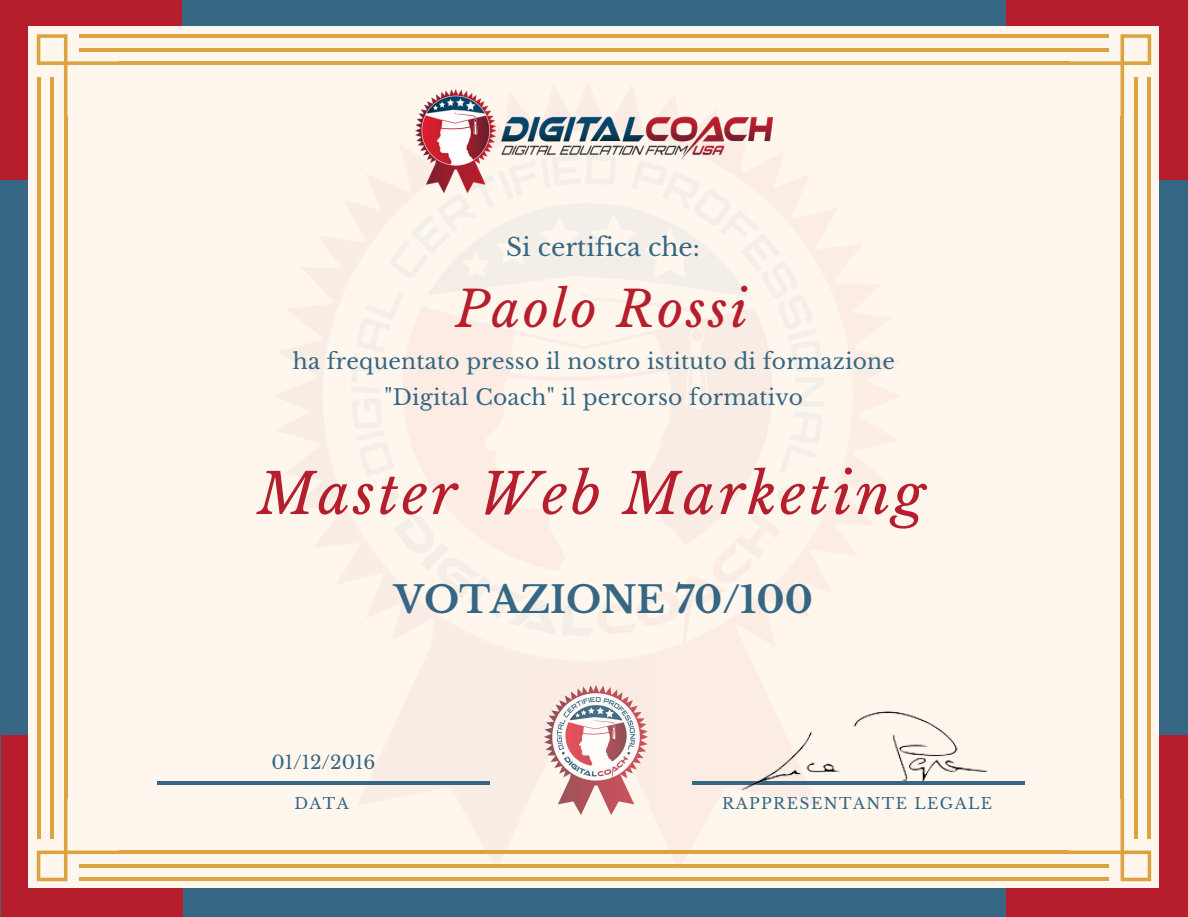
<style>
.page{position:relative;width:1188px;height:917px;background:#fff}
.page>*{position:absolute;margin:0;border:0;box-sizing:border-box;transform-origin:0 0}
.t1{font:italic 55.95px "Libre Baskerville";letter-spacing:.06em;color:#b61e2d}
.t2{font:italic 49.8px "Libre Baskerville";letter-spacing:.06em;color:#b61e2d}
.t3{font:700 37.35px "Libre Baskerville";color:#356784}
.t4{font:24.9px "Libre Baskerville";color:#356784}
.t5{font:21.75px/36px "Libre Baskerville";letter-spacing:.01em;color:#356784;text-align:center}
.t6{font:18.75px "Libre Baskerville";color:#356784}
.t7{font:15.6px "Libre Baskerville";letter-spacing:.09em;color:#356784}
</style>
<div class="page">
<div style="left:0;top:0;width:1188px;height:916px;background:#356784"></div>
<div style="left:0;top:0;width:181px;height:180px;background:#b61e2d"></div>
<div style="left:1007px;top:0;width:181px;height:180px;background:#b61e2d"></div>
<div style="left:1007px;top:735px;width:181px;height:181px;background:#b61e2d"></div>
<div style="left:1px;top:735px;width:181px;height:181px;background:#b61e2d"></div>
<div style="left:28px;top:27px;width:1131px;height:860px;background:#fff7ee"></div>
<img style="left:273px;top:89px;width:628px;height:779px">
<svg style="left:37px;top:34px;width:83px;height:83px"></svg>
<hr style="left:119px;top:877px;width:950px;height:4px;background:#dca340">
<hr style="left:119px;top:864px;width:950px;height:3px;background:#dca340">
<hr style="left:119px;top:850px;width:950px;height:4px;background:#dca340">
<hr style="left:119px;top:34px;width:950px;height:4px;background:#dca340">
<hr style="left:119px;top:48px;width:950px;height:3px;background:#dca340">
<hr style="left:119px;top:61px;width:950px;height:4px;background:#dca340">
<svg style="left:37px;top:798px;width:83px;height:83px"></svg>
<hr style="left:37px;top:117px;width:3px;height:681px;background:#dca340">
<hr style="left:50px;top:117px;width:4px;height:681px;background:#dca340">
<hr style="left:64px;top:117px;width:3px;height:681px;background:#dca340">
<svg style="left:1068px;top:798px;width:83px;height:83px"></svg>
<hr style="left:1148px;top:798px;width:3px;height:40px;background:#dca340">
<hr style="left:1134px;top:798px;width:4px;height:40px;background:#dca340">
<hr style="left:1121px;top:117px;width:3px;height:681px;background:#dca340">
<hr style="left:1148px;top:117px;width:3px;height:681px;background:#dca340">
<hr style="left:1134px;top:117px;width:4px;height:681px;background:#dca340">
<svg style="left:1068px;top:34px;width:83px;height:83px"></svg>
<hr style="left:1148px;top:77px;width:3px;height:40px;background:#dca340">
<hr style="left:1134px;top:77px;width:4px;height:40px;background:#dca340">
<svg style="left:158px;top:780px;width:332px;height:4px"></svg>
<svg style="left:692px;top:780px;width:333px;height:4px"></svg>
<img style="left:415px;top:90px;width:358px;height:102px">
<img style="left:544px;top:686px;width:104px;height:128px">
<img style="left:729px;top:697px;width:278px;height:105px">
<p class="t4" style="left:506px;top:232px;width:195px">Si certifica che:</p>
<h2 class="t2" style="left:456px;top:279px;width:293px">Paolo Rossi</h2>
<p class="t5" style="left:293px;top:343px;width:604px">ha frequentato presso il nostro istituto di formazione "Digital Coach" il percorso formativo</p>
<h1 class="t1" style="left:258px;top:459px;width:669px">Master Web Marketing</h1>
<h3 class="t3" style="left:394px;top:577px;width:420px">VOTAZIONE 70/100</h3>
<p class="t6" style="left:272px;top:750px;width:105px">01/12/2016</p>
<p class="t7" style="left:294px;top:793px;width:56px">DATA</p>
<p class="t7" style="left:722px;top:793px;width:272px">RAPPRESENTANTE LEGALE</p>
</div>
